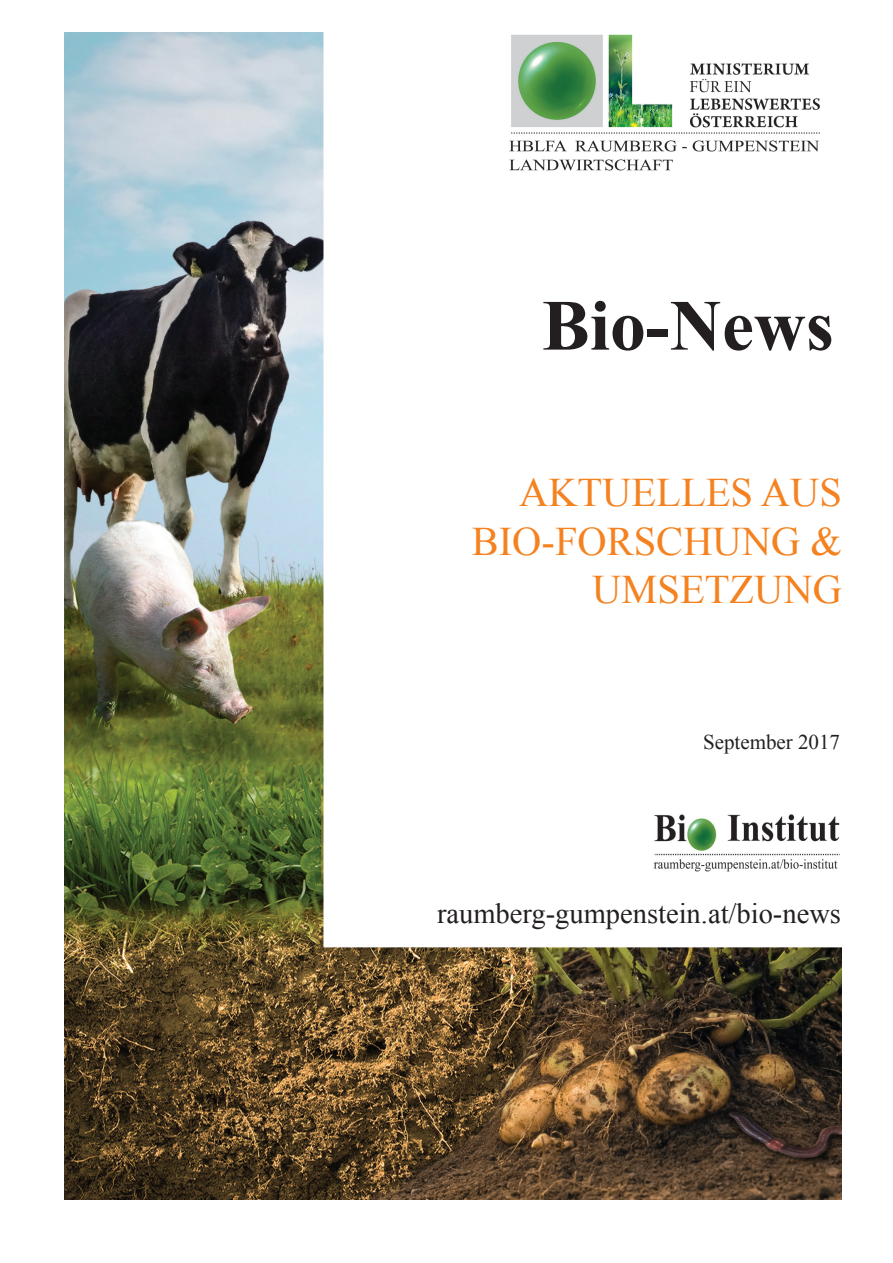
<style>
.page{position:relative;width:893px;height:1263px;background:#fff}
.page>*{position:absolute;margin:0;border:0;box-sizing:border-box;transform-origin:0 0}
.t1{font:700 72px "Times New Roman";color:#231f20}
.t2{font:40.5px/48.6px "Times New Roman";color:#f58220;text-align:right}
.t3{font:28.5px "Times New Roman";color:#231f20}
.t4{font:21px "Times New Roman";color:#231f20}
</style>
<div class="page">
<img style="left:64px;top:33px;width:778px;height:1166px">
<img style="left:510px;top:33px;width:311px;height:142px">
<img style="left:652px;top:813px;width:190px;height:59px">
<h1 class="t1" style="left:542px;top:276px;width:293px">Bio-News</h1>
<p class="t2" style="left:472px;top:468px;width:372px">AKTUELLES AUS<br>BIO-FORSCHUNG &amp;<br>UMSETZUNG</p>
<p class="t4" style="left:703px;top:728px;width:139px">September 2017</p>
<p class="t3" style="left:437px;top:894px;width:405px">raumberg-gumpenstein.at/bio-news</p>
</div>
